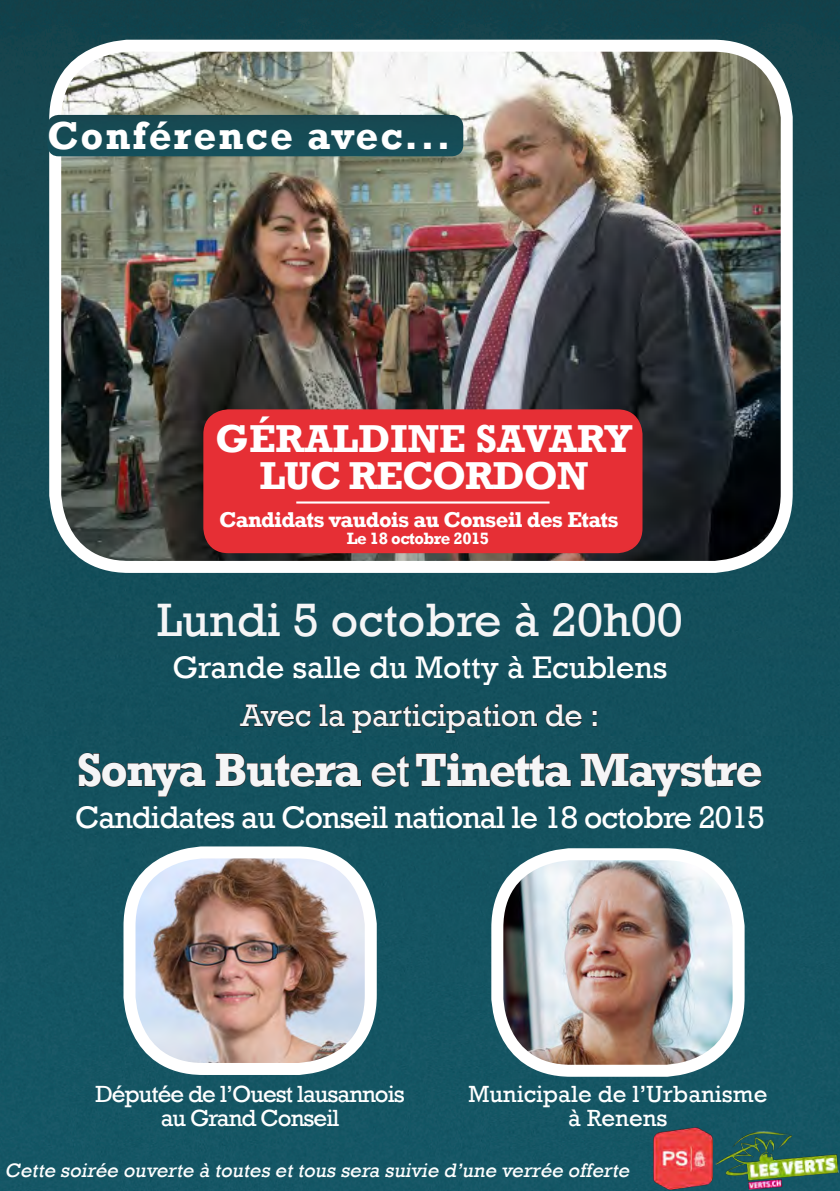
<style>
.page{position:relative;width:840px;height:1191px;background:#fff}
.page>*{position:absolute;margin:0;border:0;box-sizing:border-box;transform-origin:0 0}
.t1{font:700 50px "Rockwell";color:#f5f5f6}
.t2{font:700 48px "Rockwell";letter-spacing:-.04em;color:#f5f5f6}
.t3{font:48px "Rockwell";color:#f5f5f6}
.t4{font:700 40px/36.8px "Rockwell";letter-spacing:-.03em;color:#fff;text-align:center}
.t5{font:700 40px "Rockwell";letter-spacing:.05em;color:#fff}
.t6{font:700 40px "Rockwell";color:#fff}
.t7{font:32px "Rockwell";letter-spacing:-.03em;color:#fff}
.t8{font:32px "Rockwell";color:#fff}
.t9{font:32px "Rockwell";letter-spacing:-.01em;color:#f5f5f6}
.t10{font:24px/24px "Rockwell";letter-spacing:-.04em;color:#fff;text-align:center}
.t11{font:24px "Rockwell";color:#fff}
.t12{font:700 22px "Rockwell";letter-spacing:-.03em;color:#fff}
.t13{font:italic 20px "Rockwell";color:#fff}
.t14{font:20px "Rockwell";color:#fff}
.t15{font:700 16.8px "Rockwell";letter-spacing:-.03em;color:#fff}
.s1{font-weight:400}
</style>
<div class="page">
<img style="left:0;top:0;width:839px;height:1191px">
<div style="left:110px;top:573px;width:595px;height:179px;background:#144f5c"></div>
<hr style="left:158px;top:984px;width:509px;height:3px;background:#fff">
<hr style="left:134px;top:1042px;width:546px;height:2px;background:#fff">
<div style="left:35px;top:11px;width:177px;height:202px;background:#13424c"></div>
<div style="left:481px;top:11px;width:337px;height:204px;background:#14434c"></div>
<div style="left:184px;top:590px;width:447px;height:136px;background:#144f5c"></div>
<hr style="left:281px;top:676px;width:253px;height:2px;background:#fff">
<img style="left:31px;top:302px;width:18px;height:41px">
<img style="left:55px;top:46px;width:731px;height:521px">
<div style="left:49px;top:40px;width:743px;height:533px;border:12px solid #fff;border-radius:74px"></div>
<img style="left:652px;top:1126px;width:54px;height:64px">
<div style="left:204px;top:410px;width:437px;height:142px;background:#e62f35;border-radius:24px"></div>
<div style="left:203px;top:409px;width:439px;height:144px;border:2px solid #e62f35;border-radius:24px"></div>
<img style="left:706px;top:1122px;width:133px;height:69px">
<hr style="left:296px;top:501px;width:253px;height:2px;background:#fff">
<div style="left:47px;top:115px;width:416px;height:41px;background:#164b55"></div>
<svg style="left:239px;top:703px;width:73px;height:24px;background:#16444e"></svg>
<svg style="left:318px;top:703px;width:27px;height:24px"></svg>
<svg style="left:351px;top:703px;width:187px;height:31px;background:#164751"></svg>
<svg style="left:544px;top:703px;width:38px;height:24px"></svg>
<svg style="left:592px;top:711px;width:4px;height:4px"></svg>
<svg style="left:592px;top:722px;width:4px;height:4px"></svg>
<svg style="left:66px;top:752px;width:696px;height:98px;background:#144f5b"></svg>
<img style="left:497px;top:854px;width:241px;height:216px">
<div style="left:491px;top:848px;width:253px;height:228px;border:12px solid #fff;border-radius:74px"></div>
<img style="left:129px;top:852px;width:241px;height:217px">
<div style="left:123px;top:846px;width:253px;height:229px;border:12px solid #fff;border-radius:74px"></div>
<p class="t5" style="left:47px;top:112px;width:405px">Conférence avec...</p>
<p class="t6" style="left:215px;top:414px;width:418px">GÉRALDINE SAVARY</p>
<p class="t4" style="left:259px;top:457px;width:330px">LUC RECORDON</p>
<p class="t12" style="left:219px;top:506px;width:400px">Candidats vaudois au Conseil des Etats</p>
<p class="t15" style="left:346px;top:528px;width:144px">Le 18 octobre 2015</p>
<h3 class="t4" style="left:198px;top:601px;width:418px">GÉRALDINE SAVARY<br>LUC RECORDON</h3>
<p class="t3" style="left:157px;top:592px;width:527px">Lundi 5 octobre à 20h00</p>
<p class="t8" style="left:172px;top:649px;width:496px">Grande salle du Motty à Ecublens</p>
<p class="t9" style="left:240px;top:697px;width:360px">Avec la participation de :</p>
<p class="t2" style="left:77px;top:741px;width:687px">Sonya Butera <span class="s1">et</span> Tinetta Maystre</p>
<p class="t7" style="left:75px;top:799px;width:691px">Candidates au Conseil national le 18 octobre 2015</p>
<p class="t15" style="left:353px;top:696px;width:105px">Le 18 octobre</p>
<h1 class="t1" style="left:64px;top:790px;width:686px">Conférence-débat à Savigny</h1>
<p class="t10" style="left:95px;top:1082px;width:311px">Députée de l’Ouest lausannois au Grand Conseil</p>
<p class="t11" style="left:468px;top:1080px;width:300px">Municipale de l’Urbanisme</p>
<p class="t14" style="left:225px;top:1093px;width:366px">communales à Savigny de février 2016 .</p>
<p class="t10" style="left:568px;top:1106px;width:101px">à Renens</p>
<p class="t13" style="left:5px;top:1158px;width:629px">Cette soirée ouverte à toutes ettous sera suivie d’une verrée offerte</p>
</div>
